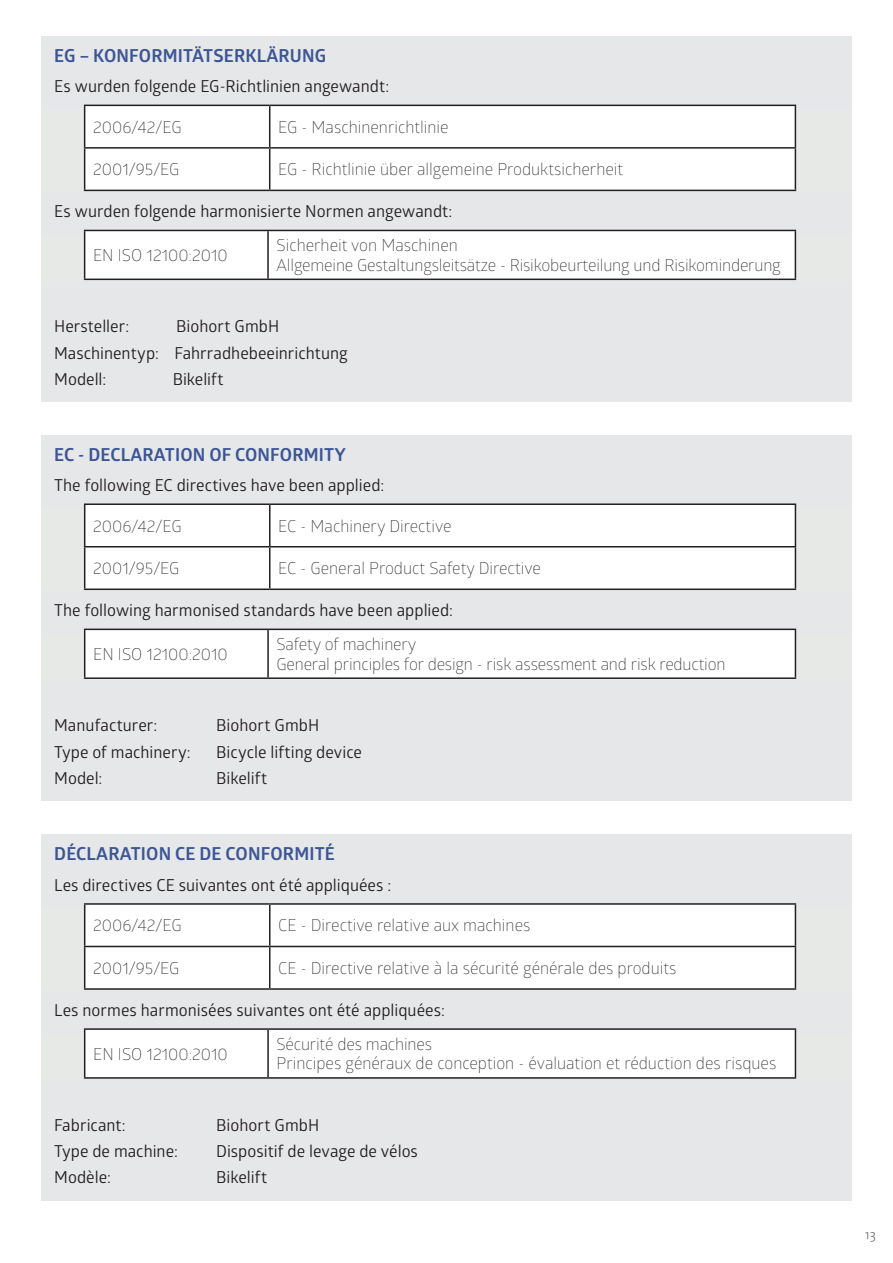
<style>
.page{position:relative;width:893px;height:1263px;background:#fff}
.page>*{position:absolute;margin:0;border:0;box-sizing:border-box;transform-origin:0 0}
.t1{font:700 18px "Glober";letter-spacing:.01em;color:#3c5695}
.t2{font:300 16.5px/19.8px "Glober";color:#231f20}
.t3{font:16.5px/26.2px "Glober";color:#231f20}
.t4{font:300 13.5px "The Sans";color:#6c6d70}
</style>
<div class="page">
<div style="left:41px;top:501px;width:811px;height:205px;background:#e7e9e7"></div>
<div style="left:41px;top:435px;width:811px;height:43px;background:#e6e7e9"></div>
<div style="left:41px;top:466px;width:811px;height:42px;background:#e6e7e9"></div>
<div style="left:41px;top:706px;width:811px;height:42px;background:#e6e7e9"></div>
<div style="left:41px;top:733px;width:811px;height:42px;background:#e6e7e9"></div>
<div style="left:41px;top:759px;width:811px;height:42px;background:#e6e7e9"></div>
<div style="left:85px;top:505px;width:710px;height:83px;background:#fff"></div>
<hr style="left:84px;top:503px;width:186px;height:2px;background:#231f20">
<hr style="left:84px;top:505px;width:1px;height:41px;background:#231f20">
<hr style="left:270px;top:503px;width:526px;height:2px;background:#231f20">
<hr style="left:269px;top:505px;width:1px;height:41px;background:#231f20">
<hr style="left:795px;top:505px;width:1px;height:41px;background:#231f20">
<hr style="left:84px;top:546px;width:186px;height:1px;background:#231f20">
<hr style="left:84px;top:547px;width:1px;height:41px;background:#231f20">
<hr style="left:270px;top:546px;width:526px;height:1px;background:#231f20">
<hr style="left:269px;top:547px;width:1px;height:41px;background:#231f20">
<hr style="left:795px;top:547px;width:1px;height:41px;background:#231f20">
<hr style="left:84px;top:588px;width:186px;height:2px;background:#231f20">
<hr style="left:270px;top:588px;width:526px;height:2px;background:#231f20">
<div style="left:85px;top:630px;width:710px;height:47px;background:#fff"></div>
<hr style="left:84px;top:629px;width:184px;height:1px;background:#231f20">
<hr style="left:84px;top:630px;width:1px;height:47px;background:#231f20">
<hr style="left:268px;top:629px;width:528px;height:1px;background:#231f20">
<hr style="left:267px;top:630px;width:2px;height:47px;background:#231f20">
<hr style="left:795px;top:630px;width:1px;height:47px;background:#231f20">
<hr style="left:84px;top:677px;width:184px;height:2px;background:#231f20">
<hr style="left:268px;top:677px;width:528px;height:2px;background:#231f20">
<div style="left:41px;top:900px;width:811px;height:205px;background:#e7e9e7"></div>
<div style="left:41px;top:834px;width:811px;height:44px;background:#e6e7e9"></div>
<div style="left:41px;top:866px;width:811px;height:42px;background:#e6e7e9"></div>
<div style="left:41px;top:1080px;width:811px;height:42px;background:#e6e7e9"></div>
<div style="left:41px;top:1106px;width:811px;height:42px;background:#e6e7e9"></div>
<div style="left:41px;top:1132px;width:811px;height:42px;background:#e6e7e9"></div>
<div style="left:41px;top:1158px;width:811px;height:42px;background:#e6e7e9"></div>
<div style="left:85px;top:905px;width:710px;height:83px;background:#fff"></div>
<hr style="left:84px;top:903px;width:186px;height:2px;background:#231f20">
<hr style="left:84px;top:905px;width:1px;height:41px;background:#231f20">
<hr style="left:270px;top:903px;width:526px;height:2px;background:#231f20">
<hr style="left:269px;top:905px;width:1px;height:41px;background:#231f20">
<hr style="left:795px;top:905px;width:1px;height:41px;background:#231f20">
<hr style="left:84px;top:946px;width:186px;height:1px;background:#231f20">
<hr style="left:84px;top:947px;width:1px;height:41px;background:#231f20">
<hr style="left:270px;top:946px;width:526px;height:1px;background:#231f20">
<hr style="left:269px;top:947px;width:1px;height:41px;background:#231f20">
<hr style="left:795px;top:947px;width:1px;height:41px;background:#231f20">
<hr style="left:84px;top:988px;width:186px;height:2px;background:#231f20">
<hr style="left:270px;top:988px;width:526px;height:2px;background:#231f20">
<div style="left:85px;top:1030px;width:710px;height:47px;background:#fff"></div>
<hr style="left:84px;top:1028px;width:184px;height:2px;background:#231f20">
<hr style="left:84px;top:1030px;width:1px;height:47px;background:#231f20">
<hr style="left:268px;top:1028px;width:528px;height:2px;background:#231f20">
<hr style="left:267px;top:1030px;width:2px;height:47px;background:#231f20">
<hr style="left:795px;top:1030px;width:1px;height:47px;background:#231f20">
<hr style="left:84px;top:1077px;width:184px;height:2px;background:#231f20">
<hr style="left:268px;top:1077px;width:528px;height:2px;background:#231f20">
<div style="left:41px;top:102px;width:811px;height:205px;background:#e7e9e7"></div>
<div style="left:41px;top:36px;width:811px;height:43px;background:#e6e7e9"></div>
<div style="left:41px;top:67px;width:811px;height:42px;background:#e6e7e9"></div>
<div style="left:41px;top:281px;width:811px;height:42px;background:#e6e7e9"></div>
<div style="left:41px;top:308px;width:811px;height:42px;background:#e6e7e9"></div>
<div style="left:41px;top:334px;width:811px;height:42px;background:#e6e7e9"></div>
<div style="left:41px;top:360px;width:811px;height:42px;background:#e6e7e9"></div>
<div style="left:85px;top:106px;width:710px;height:84px;background:#fff"></div>
<hr style="left:84px;top:105px;width:186px;height:1px;background:#231f20">
<hr style="left:84px;top:106px;width:1px;height:41px;background:#231f20">
<hr style="left:270px;top:105px;width:526px;height:1px;background:#231f20">
<hr style="left:269px;top:106px;width:1px;height:41px;background:#231f20">
<hr style="left:795px;top:106px;width:1px;height:41px;background:#231f20">
<hr style="left:84px;top:147px;width:186px;height:2px;background:#231f20">
<hr style="left:84px;top:149px;width:1px;height:41px;background:#231f20">
<hr style="left:270px;top:147px;width:526px;height:2px;background:#231f20">
<hr style="left:269px;top:149px;width:1px;height:41px;background:#231f20">
<hr style="left:795px;top:149px;width:1px;height:41px;background:#231f20">
<hr style="left:84px;top:190px;width:186px;height:1px;background:#231f20">
<hr style="left:270px;top:190px;width:526px;height:1px;background:#231f20">
<div style="left:85px;top:231px;width:710px;height:48px;background:#fff"></div>
<hr style="left:84px;top:230px;width:184px;height:1px;background:#231f20">
<hr style="left:84px;top:231px;width:1px;height:48px;background:#231f20">
<hr style="left:268px;top:230px;width:528px;height:1px;background:#231f20">
<hr style="left:267px;top:231px;width:2px;height:48px;background:#231f20">
<hr style="left:795px;top:231px;width:1px;height:48px;background:#231f20">
<hr style="left:84px;top:279px;width:184px;height:1px;background:#231f20">
<hr style="left:268px;top:279px;width:528px;height:1px;background:#231f20">
<p class="t1" style="left:54px;top:42px;width:274px">EG – KONFORMITÄTSERKLÄRUNG</p>
<p class="t3" style="left:54px;top:72px;width:337px">Es wurden folgende EG-Richtlinien angewandt:</p>
<p class="t2" style="left:93px;top:116px;width:90px">2006/42/EG</p>
<p class="t2" style="left:278px;top:116px;width:172px">EG - Maschinenrichtlinie</p>
<p class="t2" style="left:93px;top:159px;width:88px">2001/95/EG</p>
<p class="t2" style="left:278px;top:159px;width:346px">EG - Richtlinie über allgemeine Produktsicherheit</p>
<p class="t3" style="left:54px;top:198px;width:400px">Es wurden folgende harmonisierte Normen angewandt:</p>
<p class="t2" style="left:93px;top:245px;width:136px">EN ISO 12100:2010</p>
<p class="t2" style="left:277px;top:235px;width:506px">Sicherheit von Maschinen<br>Allgemeine Gestaltungsleitsätze - Risikobeurteilung und Risikominderung</p>
<p class="t3" style="left:54px;top:313px;width:295px;text-indent:122px">Biohort GmbH<br>Maschinentyp: Fahrradhebeeinrichtung<br>Modell:</p>
<p class="t3" style="left:54px;top:313px;width:77px">Hersteller:</p>
<p class="t3" style="left:173px;top:365px;width:52px">Bikelift</p>
<p class="t1" style="left:54px;top:441px;width:293px">EC - DECLARATION OF CONFORMITY</p>
<p class="t3" style="left:54px;top:471px;width:332px">The following EC directives have been applied:</p>
<p class="t2" style="left:93px;top:515px;width:90px">2006/42/EG</p>
<p class="t2" style="left:278px;top:515px;width:175px">EC - Machinery Directive</p>
<p class="t2" style="left:93px;top:558px;width:88px">2001/95/EG</p>
<p class="t2" style="left:278px;top:558px;width:264px">EC - General Product Safety Directive</p>
<p class="t3" style="left:54px;top:596px;width:400px">The following harmonised standards have been applied:</p>
<p class="t2" style="left:93px;top:643px;width:136px">EN ISO 12100:2010</p>
<p class="t2" style="left:277px;top:634px;width:450px">Safety of machinery<br>General principles for design - risk assessment and risk reduction</p>
<p class="t3" style="left:54px;top:711px;width:105px">Manufacturer:</p>
<p class="t3" style="left:216px;top:711px;width:105px">Biohort GmbH</p>
<p class="t3" style="left:54px;top:738px;width:138px">Type of machinery:</p>
<p class="t3" style="left:216px;top:738px;width:147px">Bicycle lifting device</p>
<p class="t3" style="left:54px;top:764px;width:50px">Model:</p>
<p class="t3" style="left:216px;top:764px;width:52px">Bikelift</p>
<p class="t1" style="left:54px;top:841px;width:282px">DÉCLARATION CE DE CONFORMITÉ</p>
<p class="t3" style="left:54px;top:871px;width:339px">Les directives CE suivantes ont été appliquées :</p>
<p class="t2" style="left:93px;top:915px;width:90px">2006/42/EG</p>
<p class="t2" style="left:278px;top:915px;width:254px">CE - Directive relative aux machines</p>
<p class="t2" style="left:93px;top:957px;width:88px">2001/95/EG</p>
<p class="t2" style="left:278px;top:957px;width:400px">CE - Directive relative à la sécurité générale des produits</p>
<p class="t3" style="left:54px;top:996px;width:392px">Les normes harmonisées suivantes ont été appliquées:</p>
<p class="t2" style="left:93px;top:1043px;width:136px">EN ISO 12100:2010</p>
<p class="t2" style="left:277px;top:1033px;width:501px">Sécurité des machines<br>Principes généraux de conception - évaluation et réduction des risques</p>
<p class="t3" style="left:54px;top:1111px;width:73px">Fabricant:</p>
<p class="t3" style="left:216px;top:1111px;width:105px">Biohort GmbH</p>
<p class="t3" style="left:54px;top:1137px;width:125px">Type de machine:</p>
<p class="t3" style="left:216px;top:1137px;width:203px">Dispositif de levage de vélos</p>
<p class="t3" style="left:54px;top:1164px;width:58px">Modèle:</p>
<p class="t3" style="left:216px;top:1164px;width:52px">Bikelift</p>
<p class="t4" style="left:865px;top:1223px;width:12px">13</p>
</div>
